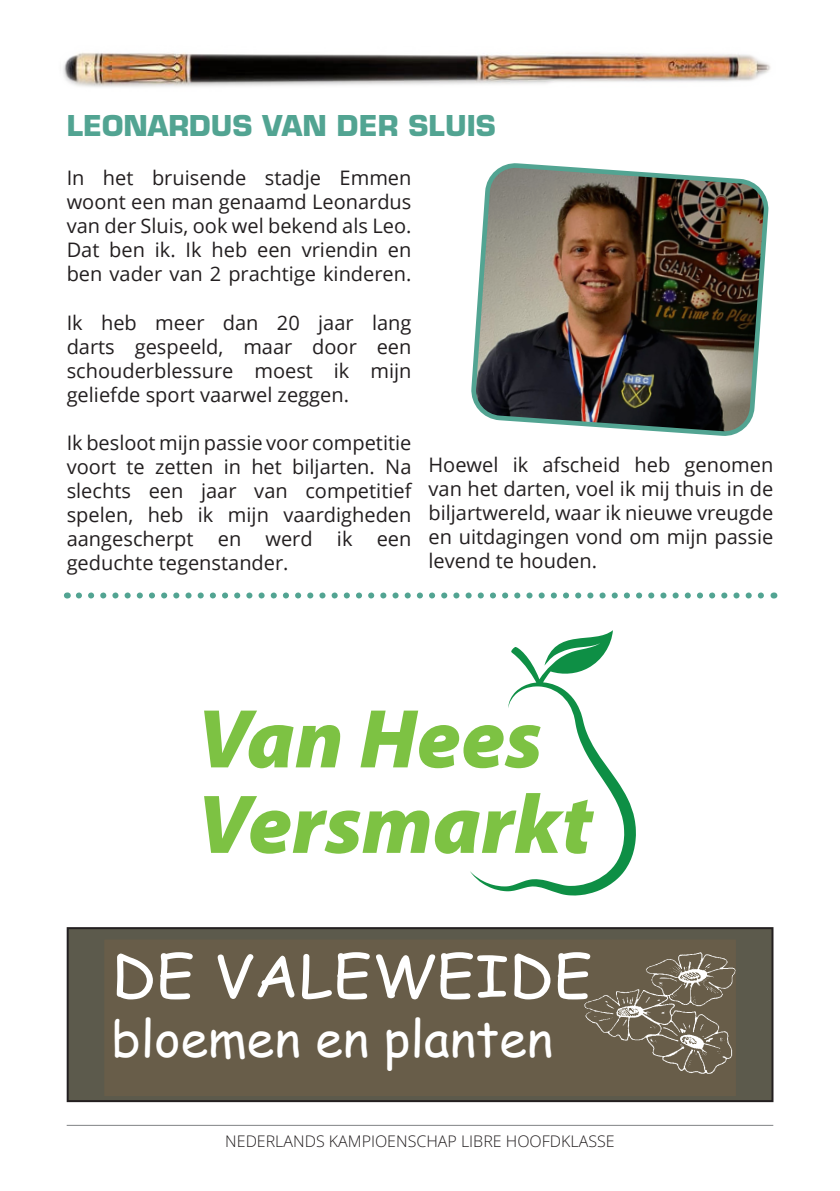
<style>
.page{position:relative;width:840px;height:1191px;background:#fff}
.page>*{position:absolute;margin:0;border:0;box-sizing:border-box;transform-origin:0 0}
.t1{font:56.8px "Comic Sans MS";color:#fff;scale:1.09 1}
.t2{font:49.8px "Comic Sans MS";color:#fff}
.kop{font:700 28px "Eurostile";color:#52a492}
.PT{font:20px/24px "Open Sans";color:#231f20;text-align:justify}
.t3{font:300 16px "Open Sans";color:#231f20}
</style>
<div class="page">
<hr style="left:67px;top:1124px;width:705px;height:1px;background:#808285">
<img style="left:63px;top:52px;width:708px;height:35px">
<img style="left:471px;top:163px;width:298px;height:273px">
<svg style="left:79px;top:592px;width:685px;height:6px"></svg>
<div style="left:68px;top:928px;width:704px;height:173px;background:#5c5a4c"></div>
<div style="left:67px;top:927px;width:706px;height:175px;border:2px solid #231f20"></div>
<div style="left:105px;top:940px;width:629px;height:155px;background:#685d49"></div>
<div style="left:101px;top:936px;width:637px;height:163px;border:3px solid #5c5a4c"></div>
<svg style="left:204px;top:710px;width:136px;height:58px"></svg>
<svg style="left:360px;top:710px;width:109px;height:58px"></svg>
<svg style="left:204px;top:796px;width:265px;height:57px"></svg>
<svg style="left:469px;top:630px;width:166px;height:265px"></svg>
<p class="kop" style="left:67px;top:108px;width:430px">LEONARDUS VAN DER SLUIS</p>
<p class="PT" style="left:67px;top:166px;width:346px">In het bruisende stadje Emmen woont een man genaamd Leonardus van der Sluis, ook wel bekend als Leo.<br>Dat ben ik. Ik heb een vriendin en ben vader van 2 prachtige kinderen.</p>
<p class="PT" style="left:67px;top:310px;width:346px">Ik heb meer dan 20 jaar lang darts gespeeld, maar door een schouderblessure moest ik mijn geliefde sport vaarwel zeggen.</p>
<p class="PT" style="left:67px;top:430px;width:346px">Ik besloot mijn passie voor competitie voort te zetten in het biljarten. Na slechts een jaar van competitief spelen, heb ik mijn vaardigheden aangescherpt en werd ik een geduchte tegenstander.</p>
<p class="PT" style="left:428px;top:452px;width:346px">Hoewel ik afscheid heb genomen van het darten, voel ik mij thuis in de biljartwereld, waar ik nieuwe vreugde en uitdagingen vond om mijn passie levend te houden.</p>
<p class="t1" style="left:111px;top:934px;width:442px">DE VALEWEIDE</p>
<p class="t2" style="left:111px;top:1001px;width:443px">bloemen en planten</p>
<p class="t3" style="left:225px;top:1130px;width:390px">NEDERLANDS KAMPIOENSCHAP LIBRE HOOFDKLASSE</p>
</div>
